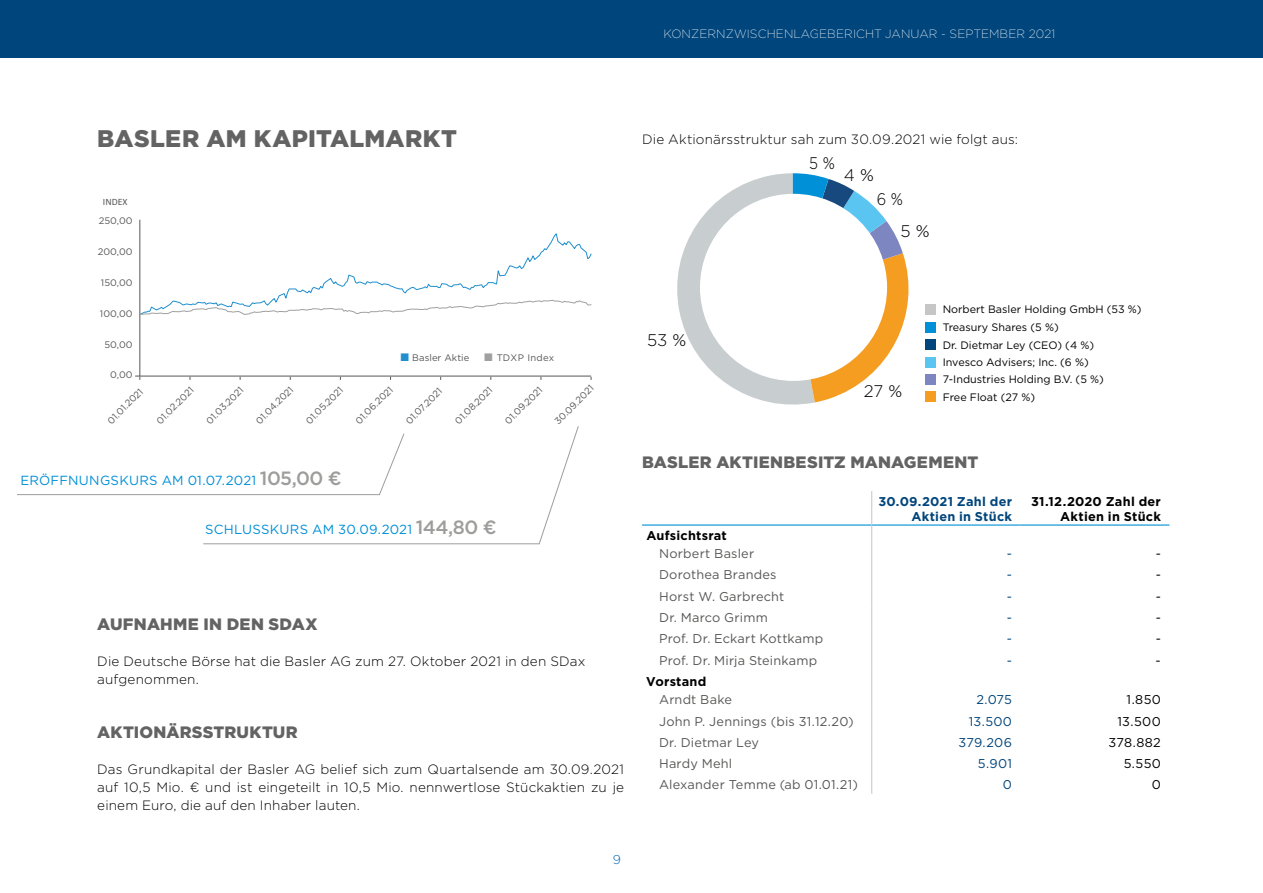
<style>
.page{position:relative;width:1263px;height:893px;background:#fff}
.page>*{position:absolute;margin:0;border:0;box-sizing:border-box;transform-origin:0 0}
.t1{font:900 24px "Gotham";letter-spacing:.015em;color:#646363}
.t2{font:300 16.8px "Gotham";color:#000}
.t3{font:300 16.8px "Gotham";color:#000;scale:.88 1}
.t4{font:900 16.5px "Gotham";letter-spacing:.015em;color:#646363}
.t5{font:300 13.5px/18px "Gotham";letter-spacing:.01em;color:#000}
.t6{font:13.2px "Gotham";letter-spacing:.015em;color:#0090d7}
.t7{font:12.75px "Gotham";letter-spacing:.015em;color:#575756}
.t8{font:700 12.75px/15.3px "Gotham";letter-spacing:.02em;color:#000;text-align:right}
.t9{font:700 12.75px/15.3px "Gotham";letter-spacing:.015em;color:#00457c;text-align:right}
.t10{font:12.75px "Gotham";letter-spacing:.01em;color:#00457c}
.t11{font:12.75px "Gotham";letter-spacing:.02em;color:#000}
.t12{font:300 12.75px "Gotham";color:#0069b4}
.t13{font:200 12px "Gotham";letter-spacing:.01em;color:#fff}
.t14{font:10.8px "Gotham";color:#000}
.t15{font:9.75px "Calibri";color:#575756}
.t16{font:9.45px "Gotham";color:#575756}
.t17{font:9.45px "Gotham";letter-spacing:.005em;color:#585757}
.t18{font:9.45px "Gotham";letter-spacing:.03em;color:#585757}
.s1{font-weight:500;font-size:19.2px;color:#9d9d9c}
</style>
<div class="page">
<hr style="left:140px;top:220px;width:1px;height:156px;background:#575756">
<hr style="left:135px;top:376px;width:456px;height:1px;background:#575756">
<svg style="left:139px;top:232px;width:453px;height:84px"></svg>
<div style="left:925px;top:322px;width:10px;height:11px;background:#0090d7"></div>
<div style="left:925px;top:304px;width:10px;height:10px;background:#c6c6c6"></div>
<div style="left:925px;top:340px;width:10px;height:10px;background:#00457c"></div>
<div style="left:925px;top:375px;width:10px;height:10px;background:#7d86c1"></div>
<div style="left:925px;top:357px;width:10px;height:10px;background:#5bc5f2"></div>
<div style="left:925px;top:392px;width:10px;height:10px;background:#f59d21"></div>
<svg style="left:677px;top:173px;width:232px;height:232px"></svg>
<div style="left:700px;top:194px;width:187px;height:187px;background:#fff;border-radius:50%"></div>
<hr style="left:642px;top:524px;width:229px;height:2px;background:#0090d7">
<hr style="left:872px;top:524px;width:148px;height:2px;background:#0090d7">
<hr style="left:1020px;top:524px;width:149px;height:2px;background:#0090d7">
<hr style="left:871px;top:491px;width:1px;height:34px;background:#c6c6c6">
<svg style="left:871px;top:525px;width:1px;height:269px"></svg>
<svg style="left:17px;top:426px;width:562px;height:118px"></svg>
<div style="left:0;top:0;width:1263px;height:57px;background:#00457c"></div>
<p class="t13" style="left:663px;top:26px;width:393px">KONZERNZWISCHENLAGEBERICHT JANUAR - SEPTEMBER 2021</p>
<h1 class="t1" style="left:97px;top:122px;width:361px">BASLER AM KAPITALMARKT</h1>
<p class="t15" style="left:103px;top:195px;width:26px">INDEX</p>
<p class="t16" style="left:99px;top:215px;width:36px">250,00</p>
<p class="t16" style="left:98px;top:246px;width:37px">200,00</p>
<p class="t16" style="left:101px;top:277px;width:33px">150,00</p>
<p class="t16" style="left:100px;top:307px;width:34px">100,00</p>
<p class="t16" style="left:104px;top:338px;width:30px">50,00</p>
<p class="t16" style="left:110px;top:369px;width:24px">0,00</p>
<p class="t17" style="left:412px;top:351px;width:59px">Basler Aktie</p>
<p class="t18" style="left:497px;top:351px;width:59px">TDXP Index</p>
<p class="t16" style="left:105px;top:418px;width:47px;rotate:-45deg">01.01.2021</p>
<p class="t16" style="left:154px;top:418px;width:50px;rotate:-45deg">01.02.2021</p>
<p class="t16" style="left:203px;top:418px;width:50px;rotate:-45deg">01.03.2021</p>
<p class="t16" style="left:253px;top:418px;width:50px;rotate:-45deg">01.04.2021</p>
<p class="t16" style="left:303px;top:418px;width:50px;rotate:-45deg">01.05.2021</p>
<p class="t16" style="left:353px;top:418px;width:50px;rotate:-45deg">01.06.2021</p>
<p class="t16" style="left:403px;top:418px;width:49px;rotate:-45deg">01.07.2021</p>
<p class="t16" style="left:452px;top:418px;width:50px;rotate:-45deg">01.08.2021</p>
<p class="t16" style="left:502px;top:418px;width:50px;rotate:-45deg">01.09.2021</p>
<p class="t16" style="left:552px;top:418px;width:52px;rotate:-45deg">30.09.2021</p>
<p class="t6" style="left:20px;top:472px;width:323px">ERÖFFNUNGSKURS AM 01.07.2021 <span class="s1">105,00 €</span></p>
<p class="t6" style="left:205px;top:521px;width:293px">SCHLUSSKURS AM 30.09.2021 <span class="s1">144,80 €</span></p>
<p class="t4" style="left:97px;top:613px;width:222px">AUFNAHME IN DEN SDAX</p>
<p class="t5" style="left:97px;top:652px;width:490px">Die Deutsche Börse hat die Basler AG zum 27. Oktober 2021 in den SDax aufgenommen.</p>
<p class="t4" style="left:97px;top:721px;width:202px">AKTIONÄRSSTRUKTUR</p>
<p class="t5" style="left:97px;top:760px;width:528px;text-align:justify">Das Grundkapital der Basler AG belief sich zum Quartalsende am 30.09.2021 auf 10,5 Mio. € und ist eingeteilt in 10,5 Mio. nennwertlose Stückaktien zu je einem Euro, die auf den Inhaber lauten.</p>
<p class="t12" style="left:613px;top:852px;width:10px">9</p>
<p class="t5" style="left:642px;top:130px;width:378px">Die Aktionärsstruktur sah zum 30.09.2021 wie folgt aus:</p>
<p class="t2" style="left:647px;top:330px;width:41px">53 %</p>
<p class="t3" style="left:809px;top:153px;width:31px">5 %</p>
<p class="t2" style="left:844px;top:164px;width:32px">4 %</p>
<p class="t3" style="left:877px;top:189px;width:31px">6 %</p>
<p class="t2" style="left:900px;top:221px;width:31px">5 %</p>
<p class="t2" style="left:864px;top:380px;width:40px">27 %</p>
<p class="t14" style="left:943px;top:302px;width:200px">Norbert Basler Holding GmbH (53 %)</p>
<p class="t14" style="left:943px;top:338px;width:153px">Dr. Dietmar Ley (CEO) (4 %)</p>
<p class="t14" style="left:943px;top:372px;width:163px">7-Industries Holding B.V. (5 %)</p>
<p class="t14" style="left:943px;top:321px;width:118px">Treasury Shares (5 %)</p>
<p class="t14" style="left:943px;top:355px;width:148px">Invesco Advisers; Inc. (6 %)</p>
<p class="t14" style="left:943px;top:390px;width:94px">Free Float (27 %)</p>
<p class="t4" style="left:642px;top:451px;width:338px">BASLER AKTIENBESITZ MANAGEMENT</p>
<p class="t9" style="left:878px;top:493px;width:135px">30.09.2021 Zahl der<br>Aktien in Stück</p>
<p class="t8" style="left:1031px;top:493px;width:131px">31.12.2020 Zahl der<br>Aktien in Stück</p>
<p class="t8" style="left:646px;top:527px;width:82px">Aufsichtsrat</p>
<p class="t7" style="left:659px;top:545px;width:97px">Norbert Basler</p>
<p class="t10" style="left:1007px;top:545px;width:7px">-</p>
<p class="t11" style="left:1156px;top:545px;width:7px">-</p>
<p class="t7" style="left:659px;top:567px;width:119px">Dorothea Brandes</p>
<p class="t10" style="left:1007px;top:567px;width:7px">-</p>
<p class="t11" style="left:1156px;top:567px;width:7px">-</p>
<p class="t7" style="left:659px;top:588px;width:127px">Horst W. Garbrecht</p>
<p class="t10" style="left:1007px;top:588px;width:7px">-</p>
<p class="t11" style="left:1156px;top:588px;width:7px">-</p>
<p class="t7" style="left:659px;top:609px;width:110px">Dr. Marco Grimm</p>
<p class="t10" style="left:1007px;top:609px;width:7px">-</p>
<p class="t11" style="left:1156px;top:609px;width:7px">-</p>
<p class="t7" style="left:659px;top:631px;width:166px">Prof. Dr. Eckart Kottkamp</p>
<p class="t10" style="left:1007px;top:631px;width:7px">-</p>
<p class="t11" style="left:1156px;top:631px;width:7px">-</p>
<p class="t7" style="left:659px;top:652px;width:160px">Prof. Dr. Mirja Steinkamp</p>
<p class="t10" style="left:1007px;top:652px;width:7px">-</p>
<p class="t11" style="left:1156px;top:652px;width:7px">-</p>
<p class="t8" style="left:646px;top:673px;width:62px">Vorstand</p>
<p class="t7" style="left:659px;top:692px;width:75px">Arndt Bake</p>
<p class="t10" style="left:976px;top:692px;width:37px">2.075</p>
<p class="t11" style="left:1127px;top:692px;width:36px">1.850</p>
<p class="t7" style="left:659px;top:713px;width:196px">John P. Jennings (bis 31.12.20)</p>
<p class="t10" style="left:969px;top:713px;width:45px">13.500</p>
<p class="t11" style="left:1117px;top:713px;width:45px">13.500</p>
<p class="t7" style="left:659px;top:734px;width:101px">Dr. Dietmar Ley</p>
<p class="t10" style="left:958px;top:734px;width:55px">379.206</p>
<p class="t11" style="left:1108px;top:734px;width:54px">378.882</p>
<p class="t7" style="left:659px;top:755px;width:75px">Hardy Mehl</p>
<p class="t10" style="left:978px;top:755px;width:36px">5.901</p>
<p class="t11" style="left:1124px;top:755px;width:39px">5.550</p>
<p class="t7" style="left:659px;top:777px;width:201px">Alexander Temme (ab 01.01.21)</p>
<p class="t10" style="left:1003px;top:777px;width:11px">0</p>
<p class="t11" style="left:1152px;top:777px;width:11px">0</p>
</div>
